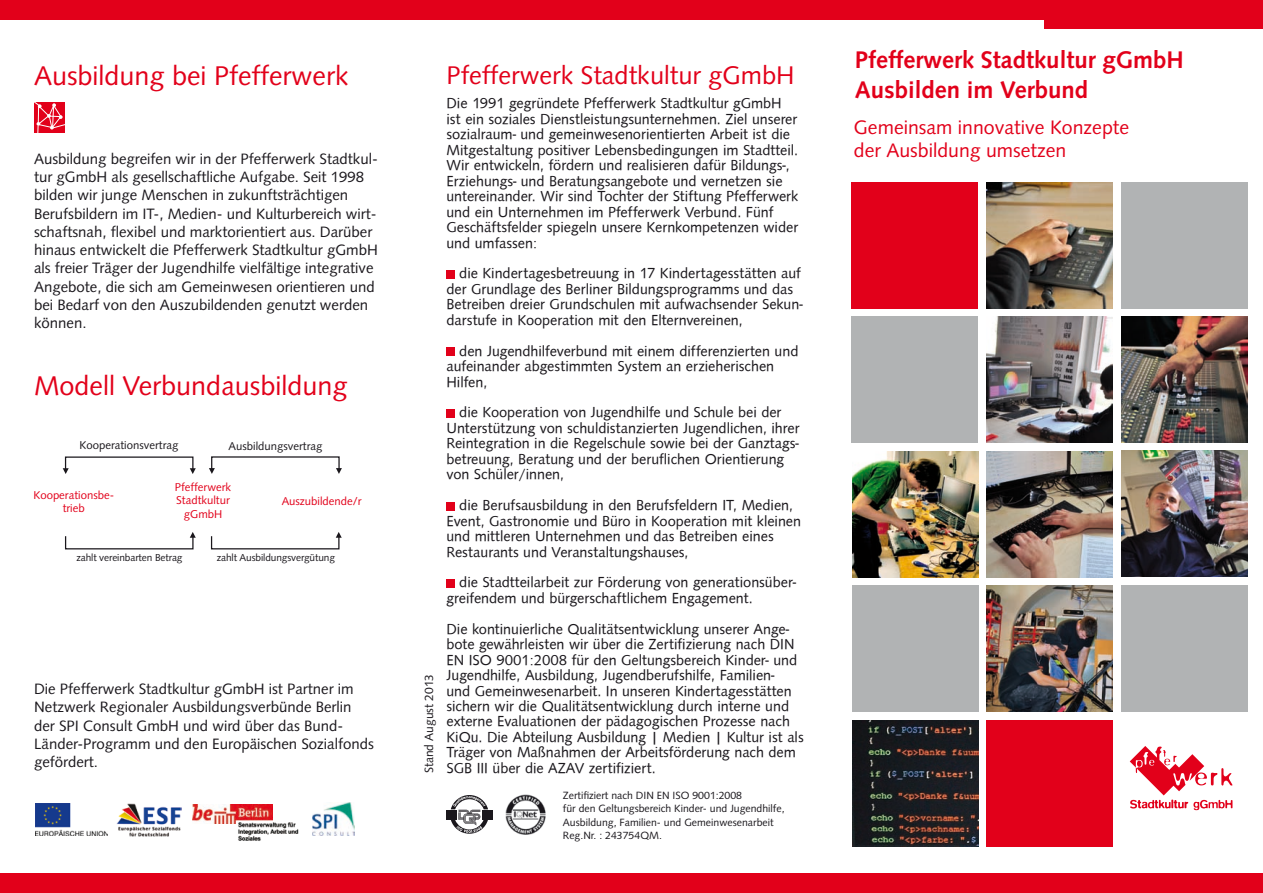
<style>
.page{position:relative;width:1263px;height:893px;background:#fff}
.page>*{position:absolute;margin:0;border:0;box-sizing:border-box;transform-origin:0 0}
.t1{font:27px "Syntax LT";color:#e2001a}
.t2{font:25.5px "Syntax LT";color:#e2001a}
.t3{font:700 24px/30px "Syntax LT";color:#e2001a}
.t4{font:19.5px/23.4px "Syntax LT";color:#e2001a}
.t5{font:15px/15.5px "Syntax";color:#1a171c}
.t6{font:15px/18.3px "Syntax LT";color:#1a171c}
.t7{font:12px "Syntax LT";color:#1a171c}
.t8{font:11.4px/13.6px "Syntax LT";color:#e2001a;text-align:center}
.t9{font:11.4px "Syntax LT";color:#1a171c}
.t10{font:10.5px/13.5px "Syntax LT";color:#1a171c}
.t11{font:10.05px "Syntax LT";letter-spacing:-.01em;color:#1a171c}
</style>
<div class="page">
<div style="left:0;top:874px;width:1263px;height:19px;background:#e2001a"></div>
<div style="left:0;top:0;width:1263px;height:19px;background:#e2001a"></div>
<div style="left:1045px;top:1px;width:218px;height:28px;background:#e2001a"></div>
<div style="left:446px;top:270px;width:9px;height:8px;background:#e2001a"></div>
<div style="left:446px;top:347px;width:9px;height:9px;background:#e2001a"></div>
<div style="left:446px;top:409px;width:9px;height:8px;background:#e2001a"></div>
<div style="left:446px;top:502px;width:9px;height:8px;background:#e2001a"></div>
<div style="left:446px;top:579px;width:9px;height:8px;background:#e2001a"></div>
<img style="left:313px;top:802px;width:41px;height:34px">
<img style="left:193px;top:804px;width:80px;height:19px">
<img style="left:36px;top:804px;width:71px;height:32px">
<img style="left:117px;top:803px;width:65px;height:34px">
<img style="left:236px;top:821px;width:63px;height:20px">
<img style="left:1121px;top:451px;width:126px;height:126px">
<img style="left:987px;top:586px;width:126px;height:126px">
<img style="left:1121px;top:317px;width:126px;height:126px">
<img style="left:852px;top:451px;width:126px;height:126px">
<div style="left:1121px;top:182px;width:126px;height:126px;background:#b1b3b4"></div>
<svg style="left:1130px;top:746px;width:102px;height:64px"></svg>
<img style="left:987px;top:182px;width:126px;height:126px">
<div style="left:851px;top:317px;width:126px;height:126px;background:#b1b3b4"></div>
<div style="left:1121px;top:586px;width:126px;height:126px;background:#b1b3b4"></div>
<div style="left:851px;top:182px;width:126px;height:126px;background:#e2001a"></div>
<div style="left:987px;top:720px;width:126px;height:126px;background:#e2001a"></div>
<img style="left:986px;top:317px;width:126px;height:126px">
<img style="left:987px;top:451px;width:126px;height:126px">
<div style="left:852px;top:586px;width:126px;height:126px;background:#b1b3b4"></div>
<img style="left:852px;top:720px;width:126px;height:126px">
<svg style="left:446px;top:795px;width:47px;height:39px"></svg>
<img style="left:505px;top:794px;width:41px;height:41px">
<svg style="left:34px;top:102px;width:31px;height:31px"></svg>
<div style="left:65px;top:456px;width:128px;height:14px;border:1px solid #1a171c"></div>
<svg style="left:63px;top:468px;width:6px;height:6px"></svg>
<svg style="left:190px;top:468px;width:6px;height:6px"></svg>
<svg style="left:209px;top:468px;width:6px;height:6px"></svg>
<svg style="left:336px;top:468px;width:6px;height:6px"></svg>
<div style="left:65px;top:536px;width:129px;height:13px;border:1px solid #1a171c"></div>
<svg style="left:190px;top:532px;width:6px;height:6px"></svg>
<div style="left:211px;top:536px;width:128px;height:13px;border:1px solid #1a171c"></div>
<svg style="left:336px;top:532px;width:6px;height:6px"></svg>
<h1 class="t1" style="left:34px;top:59px;width:316px">Ausbildung bei Pfefferwerk</h1>
<p class="t6" style="left:34px;top:149px;width:345px">Ausbildung begreifen wir in der Pfefferwerk Stadtkul&shy;tur gGmbH als gesellschaftliche Aufgabe. Seit 1998 bilden wir junge Menschen in zukunftsträchtigen Berufsbildern im IT-, Medien- und Kulturbereich wirt&shy;schaftsnah, flexibel und marktorientiert aus. Darüber hinaus entwickelt die Pfefferwerk Stadtkultur gGmbH als freier Träger der Jugendhilfe vielfältige integrative Angebote, die sich am Gemeinwesen orientieren und bei Bedarf von den Auszubildenden genutzt werden können.</p>
<h1 class="t1" style="left:34px;top:370px;width:315px">Modell Verbundausbildung</h1>
<p class="t9" style="left:80px;top:439px;width:100px">Kooperationsvertrag</p>
<p class="t9" style="left:229px;top:440px;width:95px">Ausbildungsvertrag</p>
<p class="t8" style="left:33px;top:488px;width:82px">Kooperationsbe&shy;trieb</p>
<p class="t8" style="left:175px;top:480px;width:58px">Pfefferwerk<br>Stadtkultur gGmbH</p>
<p class="t8" style="left:282px;top:494px;width:82px">Auszubildende/r</p>
<p class="t11" style="left:76px;top:551px;width:108px">zahlt vereinbarten Betrag</p>
<p class="t11" style="left:217px;top:551px;width:120px">zahlt Ausbildungsvergütung</p>
<p class="t6" style="left:34px;top:680px;width:341px">Die Pfefferwerk Stadtkultur gGmbH ist Partner im Netzwerk Regionaler Ausbildungsverbünde Berlin der SPI Consult GmbH und wird über das Bund-Länder-Programm und den Europäischen Sozialfonds gefördert.</p>
<p class="t7" style="left:422px;top:773px;width:101px;rotate:-90deg">Stand August 2013</p>
<h2 class="t2" style="left:446px;top:60px;width:350px">Pfefferwerk Stadtkultur gGmbH</h2>
<p class="t5" style="left:446px;top:96px;width:353px">Die 1991 gegründete Pfefferwerk Stadtkultur gGmbH ist ein soziales Dienstleistungsunternehmen. Ziel unserer sozialraum- und gemeinwesenorientierten Arbeit ist die Mitgestaltung positiver Lebensbedingungen im Stadtteil.<br>Wir entwickeln, fördern und realisieren dafür Bildungs-, Erziehungs- und Beratungsangebote und vernetzen sie untereinander. Wir sind Tochter der Stiftung Pfefferwerk und ein Unternehmen im Pfefferwerk Verbund. Fünf Geschäftsfelder spiegeln unsere Kernkompetenzen wider und umfassen:</p>
<p class="t5" style="left:446px;top:266px;width:358px;text-indent:13px">die Kindertagesbetreuung in 17 Kindertagesstätten auf der Grundlage des Berliner Bildungsprogramms und das Betreiben dreier Grundschulen mit aufwachsender Sekun&shy;darstufe in Kooperation mit den Elternvereinen,</p>
<p class="t5" style="left:446px;top:343px;width:353px;text-indent:13px">den Jugendhilfeverbund mit einem differenzierten und aufeinander abgestimmten System an erzieherischen<br>Hilfen,</p>
<p class="t5" style="left:446px;top:405px;width:355px;text-indent:13px">die Kooperation von Jugendhilfe und Schule bei der Unterstützung von schuldistanzierten Jugendlichen, ihrer Reintegration in die Regelschule sowie bei der Ganztags&shy;betreuung, Beratung und der beruflichen Orientierung von Schüler/innen,</p>
<p class="t5" style="left:446px;top:498px;width:356px;text-indent:13px">die Berufsausbildung in den Berufsfeldern IT, Medien, Event, Gastronomie und Büro in Kooperation mit kleinen und mittleren Unternehmen und das Betreiben eines Restaurants und Veranstaltungshauses,</p>
<p class="t5" style="left:446px;top:575px;width:351px;text-indent:13px">die Stadtteilarbeit zur Förderung von generationsüber&shy;greifendem und bürgerschaftlichem Engagement.</p>
<p class="t5" style="left:446px;top:621px;width:359px">Die kontinuierliche Qualitätsentwicklung unserer Ange&shy;bote gewährleisten wir über die Zertifizierung nach DIN EN ISO 9001:2008 für den Geltungsbereich Kinder- und Jugendhilfe, Ausbildung, Jugendberufshilfe, Familien-<br>und Gemeinwesenarbeit. In unseren Kindertagesstätten sichern wir die Qualitätsentwicklung durch interne und externe Evaluationen der pädagogischen Prozesse nach KiQu. Die Abteilung Ausbildung | Medien | Kultur ist als Träger von Maßnahmen der Arbeitsförderung nach dem SGB III über die AZAV zertifiziert.</p>
<p class="t10" style="left:563px;top:788px;width:223px">Zertifiziert nach DIN EN ISO 9001:2008<br>für den Geltungsbereich Kinder- und Jugendhilfe, Ausbildung, Familien- und Gemeinwesenarbeit Reg.Nr. : 243754QM.</p>
<h3 class="t3" style="left:855px;top:45px;width:330px">Pfefferwerk Stadtkultur gGmbH<br>Ausbilden im Verbund</h3>
<h3 class="t4" style="left:854px;top:115px;width:277px">Gemeinsam innovative Konzepte der Ausbildung umsetzen</h3>
</div>
